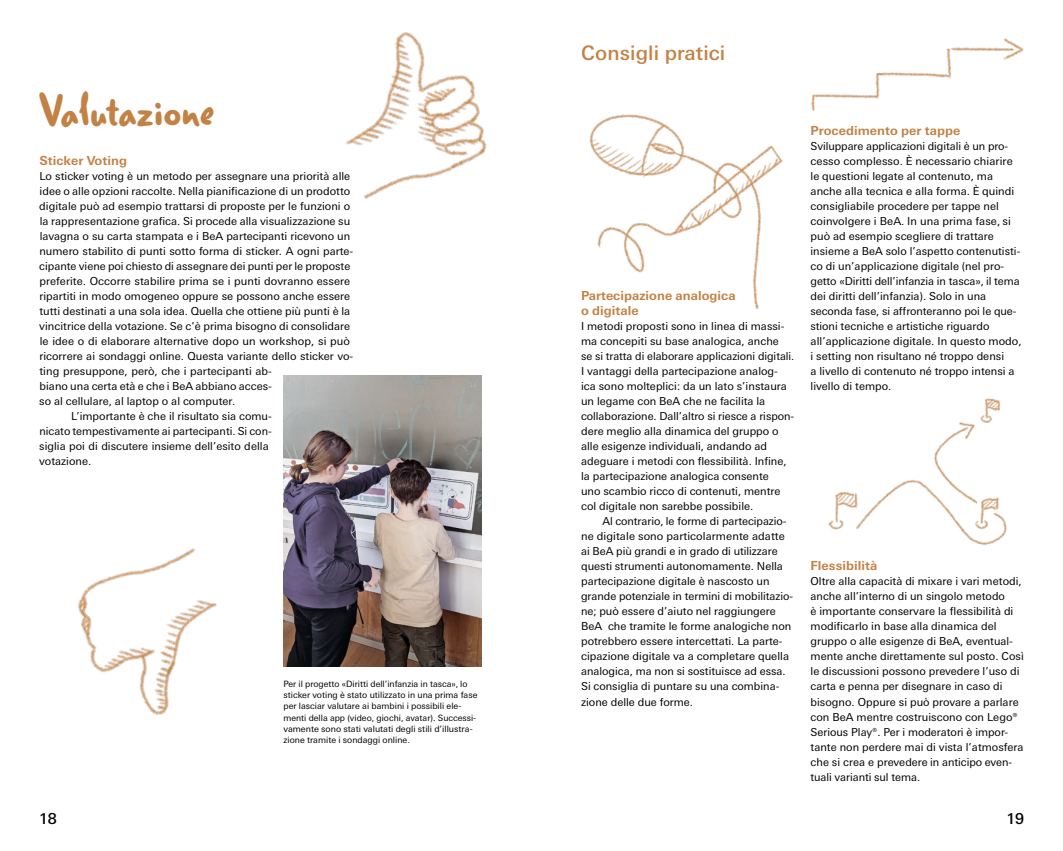
<style>
.page{position:relative;width:1063px;height:851px;background:#fff}
.page>*{position:absolute;margin:0;border:0;box-sizing:border-box;transform-origin:0 0}
.t1{font:700 45px "Duffy Script";letter-spacing:.005em;color:#c38245}
.t2{font:500 20px "Univers Next Pro";letter-spacing:.005em;color:#c38245}
.t3{font:500 15px "Univers Next Pro";color:#000}
.t4{font:700 12.5px/15px "Univers Next Pro";letter-spacing:.005em;color:#c38245}
.t5{font:11px/15px "Univers Next Pro";color:#000}
.t6{font:8.75px/11.2px "Univers Next Pro";color:#000}
</style>
<div class="page">
<img style="left:283px;top:375px;width:199px;height:291px">
<img style="left:345px;top:32px;width:142px;height:167px">
<img style="left:78px;top:548px;width:139px;height:167px">
<img style="left:828px;top:398px;width:179px;height:147px">
<img style="left:811px;top:38px;width:213px;height:73px">
<img style="left:589px;top:114px;width:194px;height:195px">
<h1 class="t1" style="left:39px;top:80px;width:177px">Valutazione</h1>
<p class="t4" style="left:39px;top:153px;width:89px">Sticker Voting</p>
<p class="t5" style="left:39px;top:169px;width:312px">Lo sticker voting è un metodo per assegnare una priorità alle</p>
<p class="t5" style="left:40px;top:184px;width:312px">idee o alle opzioni raccolte. Nella pianificazione di un prodotto</p>
<p class="t5" style="left:39px;top:199px;width:312px">digitale può ad esempio trattarsi di proposte per le funzioni o</p>
<p class="t5" style="left:40px;top:214px;width:312px">la rappresentazione grafica. Si procede alla visualizzazione su</p>
<p class="t5" style="left:40px;top:229px;width:312px">lavagna o su carta stampata e i BeA partecipanti ricevono un</p>
<p class="t5" style="left:39px;top:244px;width:315px">numero stabilito di punti sotto forma di sticker. A ogni parte-</p>
<p class="t5" style="left:39px;top:259px;width:313px">cipante viene poi chiesto di assegnare dei punti per le proposte</p>
<p class="t5" style="left:39px;top:274px;width:312px">preferite. Occorre stabilire prima se i punti dovranno essere</p>
<p class="t5" style="left:39px;top:289px;width:312px">ripartiti in modo omogeneo oppure se possono anche essere</p>
<p class="t5" style="left:39px;top:304px;width:312px">tutti destinati a una sola idea. Quella che ottiene più punti è la</p>
<p class="t5" style="left:39px;top:319px;width:312px">vincitrice della votazione. Se c’è prima bisogno di consolidare</p>
<p class="t5" style="left:40px;top:334px;width:312px">le idee o di elaborare alternative dopo un workshop, si può</p>
<p class="t5" style="left:39px;top:349px;width:315px">ricorrere ai sondaggi online. Questa variante dello sticker vo-</p>
<p class="t5" style="left:39px;top:364px;width:234px">ting presuppone, però, che i partecipanti ab-</p>
<p class="t5" style="left:40px;top:379px;width:234px">biano una certa età e che i BeA abbiano acces-</p>
<p class="t5" style="left:39px;top:394px;width:197px">so al cellulare, al laptop o al computer.</p>
<p class="t5" style="left:71px;top:409px;width:202px">L’importante è che il risultato sia comu-</p>
<p class="t5" style="left:39px;top:424px;width:234px">nicato tempestivamente ai partecipanti. Si con-</p>
<p class="t5" style="left:39px;top:439px;width:231px">siglia poi di discutere insieme dell’esito della</p>
<p class="t5" style="left:39px;top:454px;width:53px">votazione.</p>
<p class="t6" style="left:283px;top:678px;width:196px">Per il progetto «Diritti dell’infanzia in tasca», lo sticker voting è stato utilizzato in una prima fase per lasciar valutare ai bambini i possibili ele&shy;menti della app (video, giochi, avatar). Successi&shy;vamente sono stati valutati degli stili d’illustra&shy;zione tramite i sondaggi online.</p>
<h2 class="t2" style="left:581px;top:41px;width:146px">Consigli pratici</h2>
<p class="t4" style="left:581px;top:288px;width:156px">Partecipazione analogica o digitale</p>
<p class="t5" style="left:581px;top:319px;width:215px">I metodi proposti sono in linea di massi&shy;ma concepiti su base analogica, anche<br>se si tratta di elaborare applicazioni digitali.<br>I vantaggi della partecipazione analog&shy;ica sono molteplici: da un lato s’instaura un legame con BeA che ne facilita la collaborazione. Dall’altro si riesce a rispon&shy;dere meglio alla dinamica del gruppo o alle esigenze individuali, andando ad adeguare i metodi con flessibilità. Infine, la partecipazione analogica consente<br>uno scambio ricco di contenuti, mentre col digitale non sarebbe possibile.</p>
<p class="t5" style="left:581px;top:514px;width:214px;text-indent:21px">Al contrario, le forme di partecipazio&shy;ne digitale sono particolarmente adatte ai BeA più grandi e in grado di utilizzare questi strumenti autonomamente. Nella partecipazione digitale è nascosto un grande potenziale in termini di mobilitazio&shy;ne; può essere d’aiuto nel raggiungere BeA che tramite le forme analogiche non potrebbero essere intercettati. La parte&shy;cipazione digitale va a completare quella analogica, ma non si sostituisce ad essa.<br>Si consiglia di puntare su una combina&shy;zione delle due forme.</p>
<p class="t4" style="left:811px;top:123px;width:151px">Procedimento per tappe</p>
<p class="t5" style="left:811px;top:139px;width:213px">Sviluppare applicazioni digitali è un pro&shy;cesso complesso. È necessario chiarire le questioni legate al contenuto, ma anche alla tecnica e alla forma. È quindi consigliabile procedere per tappe nel coinvolgere i BeA. In una prima fase, si può ad esempio scegliere di trattare insieme a BeA solo l’aspetto contenutisti&shy;co di un’applicazione digitale (nel pro&shy;getto «Diritti dell’infanzia in tasca», il tema dei diritti dell’infanzia). Solo in una seconda fase, si affronteranno poi le que&shy;stioni tecniche e artistiche riguardo all’applicazione digitale. In questo modo, i setting non risultano né troppo densi<br>a livello di contenuto né troppo intensi a livello di tempo.</p>
<p class="t4" style="left:811px;top:558px;width:68px">Flessibilità</p>
<p class="t5" style="left:811px;top:574px;width:215px">Oltre alla capacità di mixare i vari metodi, anche all’interno di un singolo metodo<br>è importante conservare la flessibilità di modificarlo in base alla dinamica del gruppo o alle esigenze di BeA, eventual&shy;mente anche direttamente sul posto. Così le discussioni possono prevedere l’uso di carta e penna per disegnare in caso di bisogno. Oppure si può provare a parlare con BeA mentre costruiscono con Lego® Serious Play®. Per i moderatori è impor&shy;tante non perdere mai di vista l’atmosfera che si crea e prevedere in anticipo even&shy;tuali varianti sul tema.</p>
<h3 class="t3" style="left:39px;top:809px;width:19px">18</h3>
<h3 class="t3" style="left:1006px;top:809px;width:20px">19</h3>
</div>
